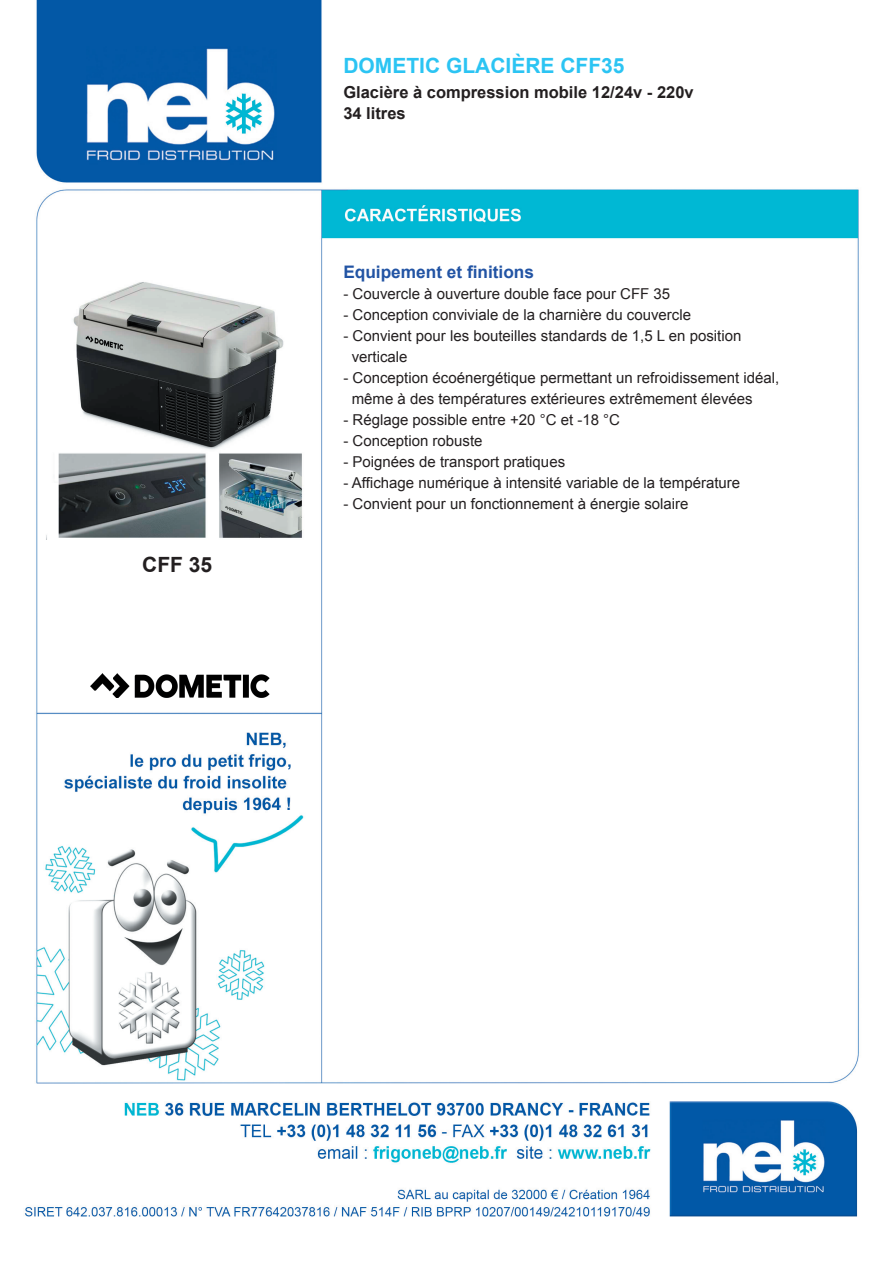
<style>
.page{position:relative;width:893px;height:1263px;background:#fff}
.page>*{position:absolute;margin:0;border:0;box-sizing:border-box;transform-origin:0 0}
.t1{font:700 21px "Arial";color:#2bc4f3}
.t2{font:700 21px "Arial";color:#231f20}
.t3{font:700 17.25px "Arial";color:#2254a4}
.t4{font:700 16.5px/21px "Arial";color:#231f20}
.t5{font:15px/21px "Arial";color:#231f20}
</style>
<div class="page">
<img style="left:24px;top:0;width:835px;height:1217px">
<img style="left:42px;top:266px;width:273px;height:273px">
<img style="left:90px;top:674px;width:180px;height:24px">
<h1 class="t2" style="left:142px;top:550px;width:72px">CFF 35</h1>
<h1 class="t1" style="left:343px;top:51px;width:283px">DOMETIC GLACIÈRE CFF35</h1>
<p class="t4" style="left:343px;top:82px;width:352px">Glacière à compression mobile 12/24v - 220v<br>34 litres</p>
<p class="t3" style="left:343px;top:261px;width:192px">Equipement et finitions</p>
<p class="t5" style="left:343px;top:284px;width:328px">- Couvercle à ouverture double face pour CFF 35</p>
<p class="t5" style="left:343px;top:305px;width:349px">- Conception conviviale de la charnière du couvercle</p>
<p class="t5" style="left:352px;top:326px;width:391px;text-indent:-8px">- Convient pour les bouteilles standards de 1,5 L en position verticale</p>
<p class="t5" style="left:352px;top:368px;width:429px;text-indent:-8px">- Conception écoénergétique permettant un refroidissement idéal, même à des températures extérieures extrêmement élevées</p>
<p class="t5" style="left:343px;top:410px;width:278px">- Réglage possible entre +20 °C et -18 °C</p>
<p class="t5" style="left:343px;top:431px;width:141px">- Conception robuste</p>
<p class="t5" style="left:343px;top:452px;width:223px">- Poignées de transport pratiques</p>
<p class="t5" style="left:343px;top:473px;width:398px">- Affichage numérique à intensité variable de la température</p>
<p class="t5" style="left:343px;top:494px;width:347px">- Convient pour un fonctionnement à énergie solaire</p>
</div>
